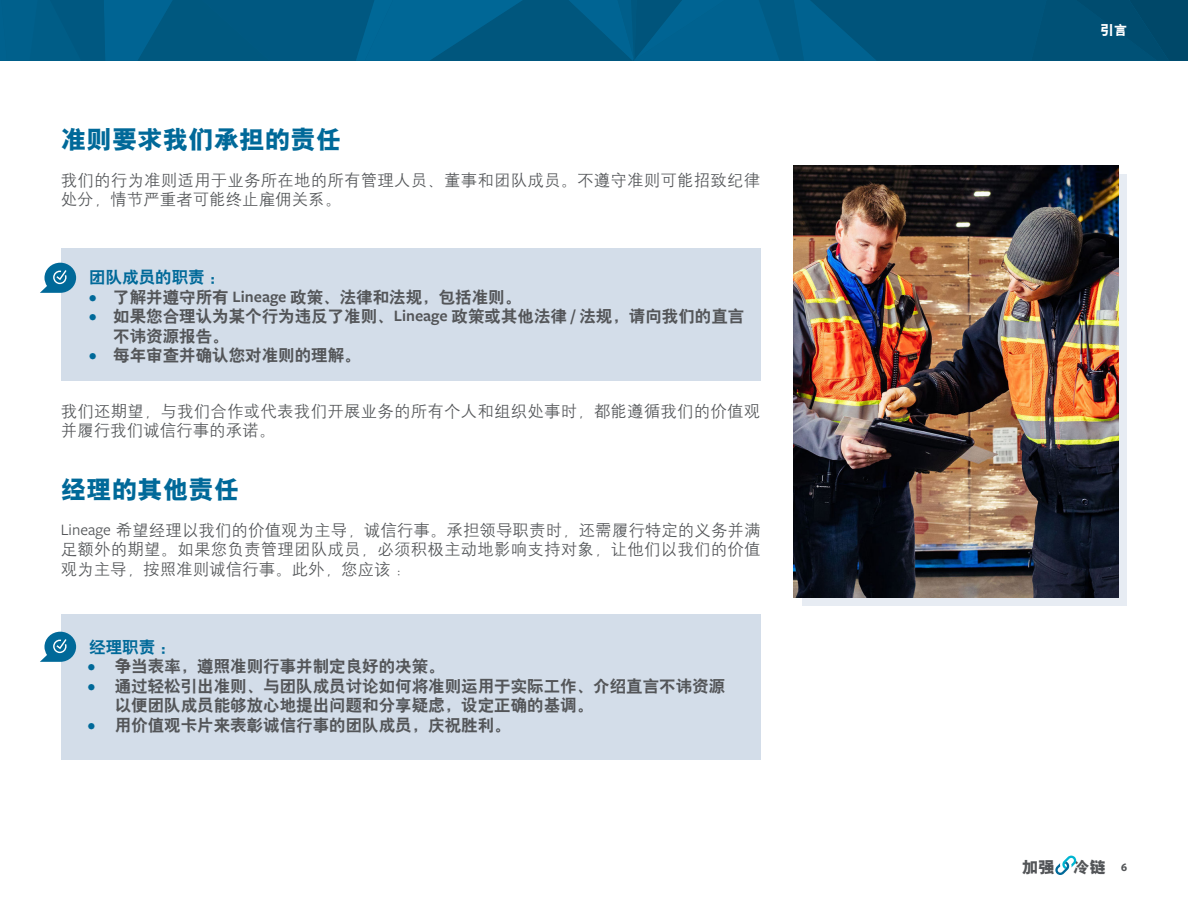
<style>
.page{position:relative;width:1188px;height:918px;background:#fff}
.page>*{position:absolute;margin:0;border:0;box-sizing:border-box;transform-origin:0 0}
.t1{font:25.5px "H Yb 9 gj";color:#006999}
.t2{font:16.5px/19.5px "H Yg 2 gj";letter-spacing:.01em;color:#535558}
.t3{font:16.5px/19.5px "H Yb 2 gj";color:#535558}
.t4{font:16.5px "H Yb 2 gj";color:#006999}
.t5{font:16.35px "H Yb 9 gj";color:#535558}
.t6{font:13.5px "H Yb 9 gj";color:#fff}
.s1{font-family:"Freight Sans Pro";font-weight:600;color:#006999}
.s2{font-family:"Freight Sans Pro";font-weight:600}
.s3{font-family:"Freight Sans Pro"}
.s4{font-family:"Freight Sans Pro";font-weight:700;font-size:12px}
</style>
<div class="page">
<svg style="left:1055px;top:856px;width:22px;height:19px"></svg>
<div style="left:61px;top:614px;width:699px;height:146px;background:#d3dde9"></div>
<svg style="left:40px;top:632px;width:36px;height:30px"></svg>
<div style="left:61px;top:248px;width:699px;height:133px;background:#d3dde9"></div>
<svg style="left:40px;top:263px;width:36px;height:30px"></svg>
<svg style="left:0;top:0;width:1188px;height:61px;background:#005a83"></svg>
<div style="left:803px;top:174px;width:324px;height:432px;background:#e7ecf3"></div>
<img style="left:794px;top:166px;width:324px;height:431px">
<p class="t1" style="left:61px;top:127px;width:282px">准则要求我们承担的责任</p>
<p class="t2" style="left:61px;top:170px;width:701px">我们的行为准则适用于业务所在地的所有管理人员、董事和团队成员。不遵守准则可能招致纪律处分，情节严重者可能终止雇佣关系。</p>
<p class="t4" style="left:89px;top:269px;width:138px">团队成员的职责：</p>
<p class="t3" style="left:89px;top:287px;width:434px"><span class="s1">•</span> 了解并遵守所有 <span class="s2">Lineage</span> 政策、法律和法规，包括准则。</p>
<p class="t3" style="left:113px;top:306px;width:633px;text-indent:-24px"><span class="s1">•</span> 如果您合理认为某个行为违反了准则、<span class="s2">Lineage</span> 政策或其他法律 <span class="s2">/</span> 法规，请向我们的直言不讳资源报告。</p>
<p class="t3" style="left:89px;top:345px;width:273px"><span class="s1">•</span> 每年审查并确认您对准则的理解。</p>
<p class="t2" style="left:61px;top:401px;width:701px">我们还期望，与我们合作或代表我们开展业务的所有个人和组织处事时，都能遵循我们的价值观并履行我们诚信行事的承诺。</p>
<p class="t1" style="left:61px;top:477px;width:180px">经理的其他责任</p>
<p class="t2" style="left:61px;top:520px;width:701px;text-align:justify"><span class="s3">Lineage</span> 希望经理以我们的价值观为主导，诚信行事。承担领导职责时，还需履行特定的义务并满足额外的期望。如果您负责管理团队成员，必须积极主动地影响支持对象，让他们以我们的价值观为主导，按照准则诚信行事。此外，您应该：</p>
<p class="t4" style="left:89px;top:639px;width:88px">经理职责：</p>
<p class="t3" style="left:88px;top:657px;width:358px"><span class="s1">•</span> 争当表率，遵照准则行事并制定良好的决策。</p>
<p class="t3" style="left:115px;top:676px;width:612px;text-indent:-27px"><span class="s1">•</span> 通过轻松引出准则、与团队成员讨论如何将准则运用于实际工作、介绍直言不讳资源以便团队成员能够放心地提出问题和分享疑虑，设定正确的基调。</p>
<p class="t3" style="left:88px;top:715px;width:424px"><span class="s1">•</span> 用价值观卡片来表彰诚信行事的团队成员，庆祝胜利。</p>
<p class="t6" style="left:1100px;top:23px;width:28px">引言</p>
<p class="t5" style="left:1022px;top:859px;width:107px">加强 冷链 <span class="s4">6</span></p>
</div>
